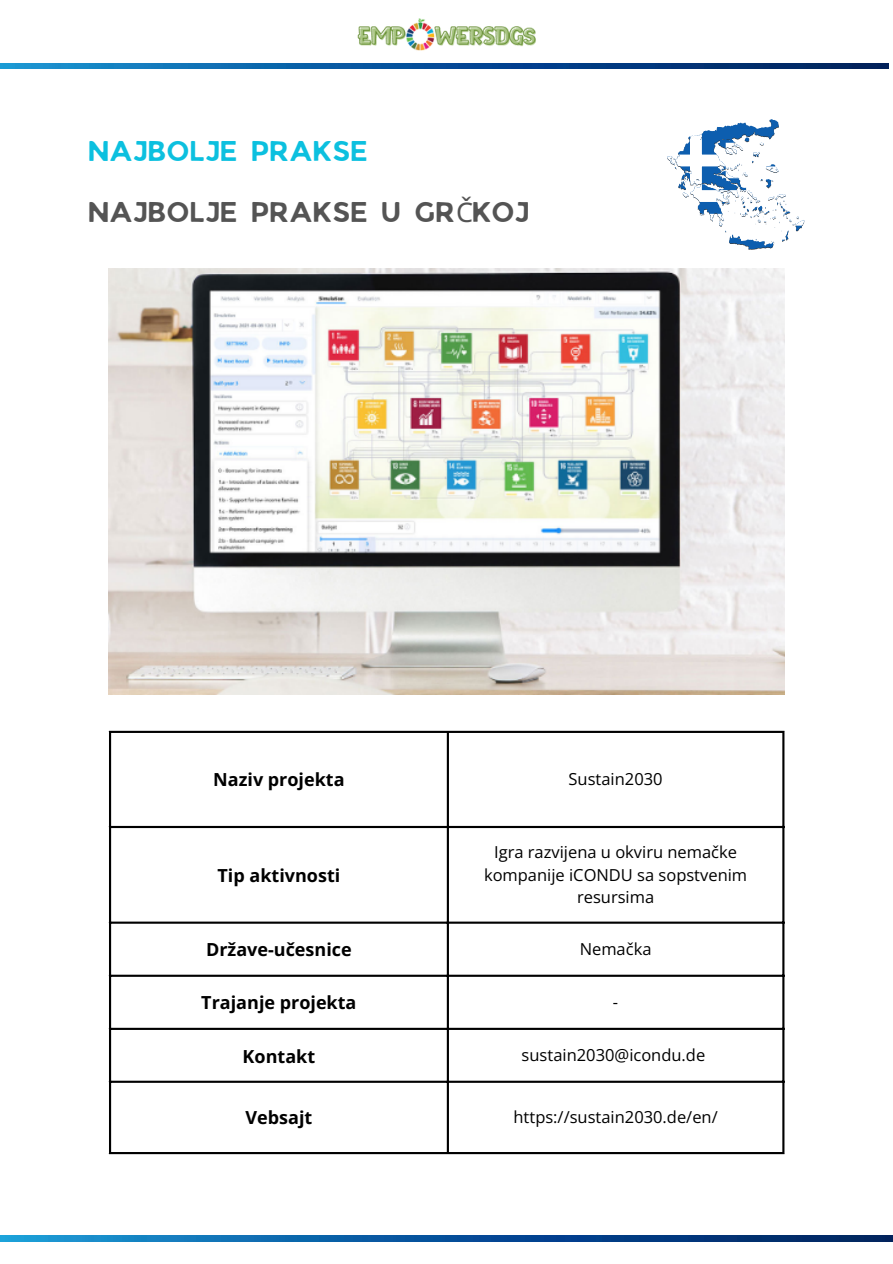
<style>
.page{position:relative;width:893px;height:1264px;background:#fff}
.page>*{position:absolute;margin:0;border:0;box-sizing:border-box;transform-origin:0 0}
.t1{font:27px "JA Jaya Giri Sans";color:#545454}
.t2{font:27px "JA Jaya Giri Sans";color:#0cc0df}
.t3{font:700 18px "Open Sans";color:#000}
.t4{font:16.5px/22.5px "Open Sans";color:#000;text-align:center}
.s1{font-family:"Noto Sans"}
</style>
<div class="page">
<hr style="left:109px;top:733px;width:2px;height:418px;background:#000">
<hr style="left:447px;top:733px;width:2px;height:418px;background:#000">
<hr style="left:782px;top:733px;width:2px;height:418px;background:#000">
<hr style="left:109px;top:730px;width:675px;height:3px;background:#000">
<hr style="left:109px;top:826px;width:675px;height:2px;background:#000">
<hr style="left:109px;top:921px;width:675px;height:2px;background:#000">
<hr style="left:109px;top:974px;width:675px;height:2px;background:#000">
<hr style="left:109px;top:1027px;width:675px;height:2px;background:#000">
<hr style="left:109px;top:1080px;width:675px;height:2px;background:#000">
<hr style="left:109px;top:1151px;width:675px;height:3px;background:#000">
<img style="left:109px;top:269px;width:675px;height:425px">
<svg style="left:667px;top:120px;width:137px;height:130px"></svg>
<img style="left:0;top:1235px;width:892px;height:6px">
<img style="left:0;top:63px;width:888px;height:6px">
<img style="left:357px;top:18px;width:179px;height:33px">
<p class="t2" style="left:89px;top:140px;width:281px">NAJBOLJE PRAKSE</p>
<p class="t1" style="left:89px;top:201px;width:443px">NAJBOLJE PRAKSE U GR<span class="s1">Č</span>KOJ</p>
<p class="t3" style="left:213px;top:766px;width:133px">Naziv projekta</p>
<p class="t4" style="left:568px;top:767px;width:96px">Sustain2030</p>
<p class="t3" style="left:217px;top:862px;width:124px">Tip aktivnosti</p>
<h1 class="t4" style="left:484px;top:840px;width:265px">Igra razvijena u okviru nemačke kompanije iCONDU sa sopstvenim resursima</h1>
<h1 class="t3" style="left:206px;top:937px;width:147px">Države-učesnice</h1>
<p class="t4" style="left:579px;top:937px;width:73px">Nemačka</p>
<p class="t3" style="left:201px;top:990px;width:157px">Trajanje projekta</p>
<p class="t4" style="left:613px;top:990px;width:7px">-</p>
<p class="t3" style="left:242px;top:1043px;width:74px">Kontakt</p>
<p class="t4" style="left:521px;top:1043px;width:185px">sustain2030@icondu.de</p>
<p class="t3" style="left:245px;top:1105px;width:68px">Vebsajt</p>
<p class="t4" style="left:513px;top:1105px;width:206px">https://sustain2030.de/en/</p>
</div>
